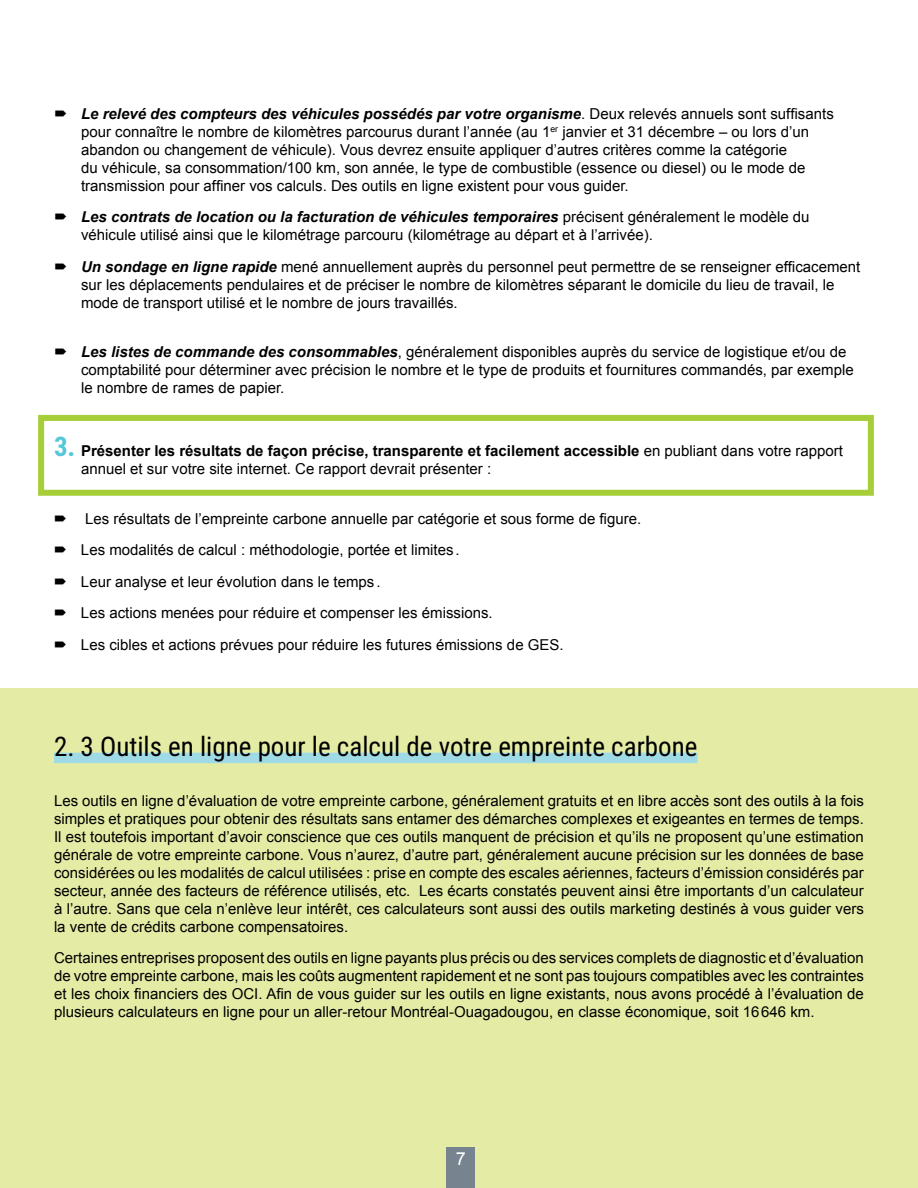
<style>
.page{position:relative;width:918px;height:1188px;background:#fff}
.page>*{position:absolute;margin:0;border:0;box-sizing:border-box;transform-origin:0 0}
.t1{font:27px "Roboto Condensed";color:#000}
.t2{font:18px "Arial";color:#fff}
.t3{font:15px/18px "Arial";color:#000}
.s1{font-weight:700;font-style:italic}
.s2{font-family:"Roboto Condensed";font-weight:700;font-size:27px;color:#56c7da}
.s3{font-weight:700}
</style>
<div class="page">
<div style="left:0;top:688px;width:918px;height:500px;background:#e4eba4"></div>
<div style="left:54px;top:753px;width:643px;height:10px;background:#9fdbe7"></div>
<div style="left:38px;top:415px;width:836px;height:81px;border:6px solid #a6ce39"></div>
<div style="left:447px;top:1148px;width:28px;height:40px;background:#77848f"></div>
<p class="t3" style="left:81px;top:105px;width:754px"><span class="s1">Le relevé des compteurs des véhicules possédés par votre organisme</span>. Deux relevés annuels sont suffisants pour connaître le nombre de kilomètres parcourus durant l’année (au 1<sup>er</sup> janvier et 31 décembre – ou lors d’un abandon ou changement de véhicule). Vous devrez ensuite appliquer d’autres critères comme la catégorie<br>du véhicule, sa consommation/100 km, son année, le type de combustible (essence ou diesel) ou le mode de transmission pour affiner vos calculs. Des outils en ligne existent pour vous guider.</p>
<p class="t3" style="left:81px;top:208px;width:730px"><span class="s1">Les contrats de location ou la facturation de véhicules temporaires</span> précisent généralement le modèle du véhicule utilisé ainsi que le kilométrage parcouru (kilométrage au départ et à l’arrivée).</p>
<p class="t3" style="left:81px;top:258px;width:781px"><span class="s1">Un sondage en ligne rapide</span> mené annuellement auprès du personnel peut permettre de se renseigner efficacement sur les déplacements pendulaires et de préciser le nombre de kilomètres séparant le domicile du lieu de travail, le mode de transport utilisé et le nombre de jours travaillés.</p>
<p class="t3" style="left:81px;top:343px;width:774px"><span class="s1">Les listes de commande des consommables</span>, généralement disponibles auprès du service de logistique et/ou de comptabilité pour déterminer avec précision le nombre et le type de produits et fournitures commandés, par exemple le nombre de rames de papier.</p>
<p class="t3" style="left:81px;top:442px;width:764px;text-indent:-27px"><span class="s2">3.</span> <span class="s3">Présenter les résultats de façon précise, transparente et facilement accessible</span> en publiant dans votre rapport annuel et sur votre site internet. Ce rapport devrait présenter :</p>
<p class="t3" style="left:81px;top:503px;width:562px;line-height:31.5px">Les résultats de l’empreinte carbone annuelle par catégorie et sous forme de figure.<br>Les modalités de calcul : méthodologie, portée et limites .<br>Leur analyse et leur évolution dans le temps .<br>Les actions menées pour réduire et compenser les émissions.<br>Les cibles et actions prévues pour réduire les futures émissions de GES.</p>
<h1 class="t1" style="left:54px;top:728px;width:645px">2. 3 Outils en ligne pour le calcul de votre empreinte carbone</h1>
<p class="t3" style="left:54px;top:792px;width:812px;text-align:justify">Les outils en ligne d’évaluation de votre empreinte carbone, généralement gratuits et en libre accès sont des outils à la fois simples et pratiques pour obtenir des résultats sans entamer des démarches complexes et exigeantes en termes de temps.<br>Il est toutefois important d’avoir conscience que ces outils manquent de précision et qu’ils ne proposent qu’une estimation générale de votre empreinte carbone. Vous n’aurez, d’autre part, généralement aucune précision sur les données de base considérées ou les modalités de calcul utilisées : prise en compte des escales aériennes, facteurs d’émission considérés par secteur, année des facteurs de référence utilisés, etc. Les écarts constatés peuvent ainsi être importants d’un calculateur à l’autre. Sans que cela n’enlève leur intérêt, ces calculateurs sont aussi des outils marketing destinés à vous guider vers la vente de crédits carbone compensatoires.</p>
<p class="t3" style="left:54px;top:949px;width:811px;text-align:justify">Certaines entreprises proposent des outils en ligne payants plus précis ou des services complets de diagnostic et d’évaluation de votre empreinte carbone, mais les coûts augmentent rapidement et ne sont pas toujours compatibles avec les contraintes et les choix financiers des OCI. Afin de vous guider sur les outils en ligne existants, nous avons procédé à l’évaluation de plusieurs calculateurs en ligne pour un aller-retour Montréal-Ouagadougou, en classe économique, soit 16646 km.</p>
<p class="t2" style="left:456px;top:1147px;width:12px">7</p>
</div>
